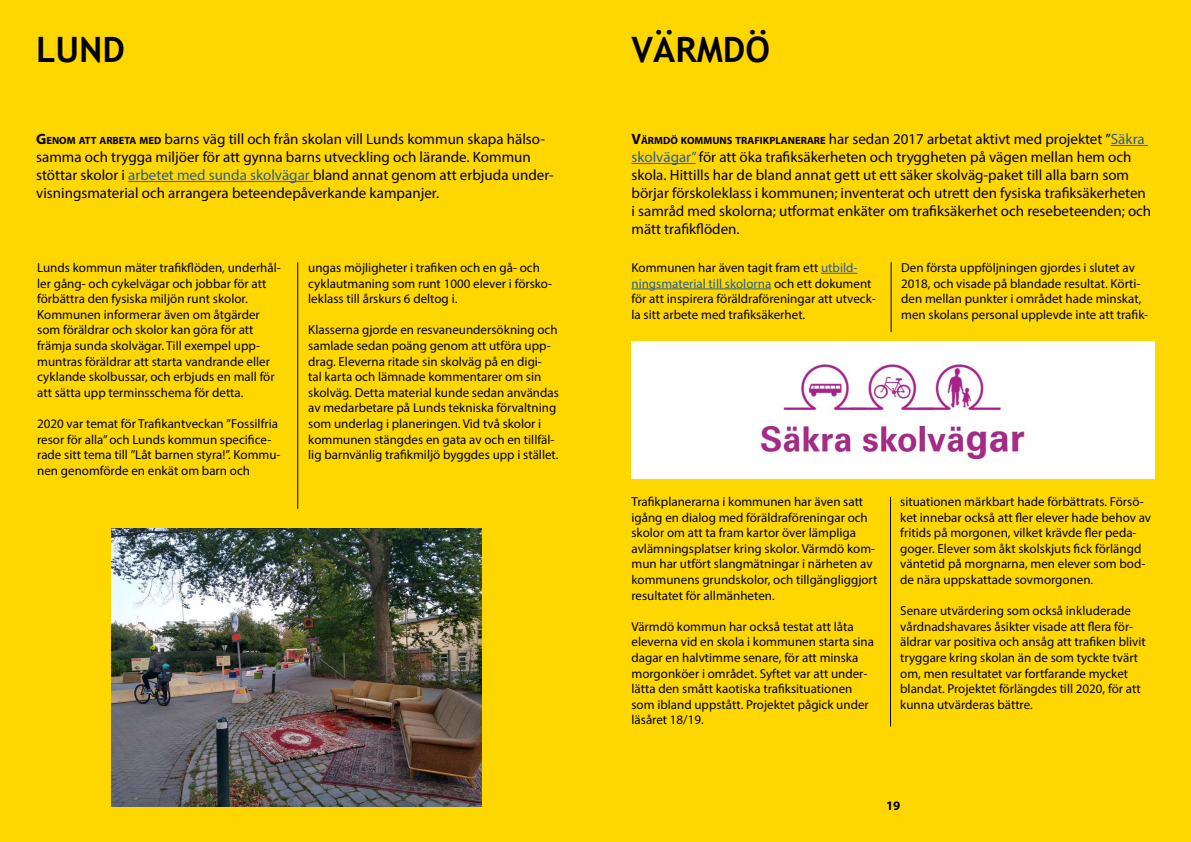
<style>
.page{position:relative;width:1191px;height:842px;background:#fff}
.page>*{position:absolute;margin:0;border:0;box-sizing:border-box;transform-origin:0 0}
.t1{font:700 35px "Trebuchet MS";color:#000}
.t2{font:15px/18px "Myriad Pro";color:#000}
.t3{font:13px/15.6px "Myriad Pro";color:#000}
.t4{font:700 13px "Myriad Pro";color:#000}
.s1{font-weight:700}
.s2{font-weight:700;font-size:10.5px}
.s3{color:#275b9b}
</style>
<div class="page">
<div style="left:0;top:0;width:595px;height:842px;background:#ffd700"></div>
<hr style="left:128px;top:181px;width:185px;height:1px;background:#275b9b">
<div style="left:595px;top:0;width:596px;height:842px;background:#ffd700"></div>
<hr style="left:1110px;top:145px;width:38px;height:1px;background:#275b9b">
<hr style="left:631px;top:163px;width:64px;height:1px;background:#275b9b">
<hr style="left:821px;top:273px;width:36px;height:1px;background:#275b9b">
<hr style="left:631px;top:289px;width:140px;height:1px;background:#275b9b">
<img style="left:111px;top:528px;width:370px;height:278px">
<img style="left:631px;top:342px;width:524px;height:136px">
<hr style="left:297px;top:262px;width:1px;height:247px;background:#000">
<hr style="left:890px;top:497px;width:1px;height:229px;background:#000">
<hr style="left:890px;top:262px;width:1px;height:70px;background:#000">
<h1 class="t1" style="left:36px;top:28px;width:90px">LUND</h1>
<p class="t2" style="left:36px;top:130px;width:519px"><span class="s1">G</span><span class="s2">ENOM ATT ARBETA MED</span> barns väg till och från skolan vill Lunds kommun skapa hälso&shy;samma och trygga miljöer för att gynna barns utveckling och lärande. Kommun stöttar skolor i <span class="s3">arbetet med sunda skolvägar</span> bland annat genom att erbjuda under&shy;visningsmaterial och arrangera beteendepåverkande kampanjer.</p>
<p class="t3" style="left:37px;top:260px;width:245px">Lunds kommun mäter trafikflöden, underhål&shy;ler gång- och cykelvägar och jobbar för att förbättra den fysiska miljön runt skolor.<br>Kommunen informerar även om åtgärder som föräldrar och skolor kan göra för att främja sunda skolvägar. Till exempel upp&shy;muntras föräldrar att starta vandrande eller cyklande skolbussar, och erbjuds en mall för att sätta upp terminsschema för detta.</p>
<p class="t3" style="left:37px;top:416px;width:245px">2020 var temat för Trafikantveckan ”Fossilfria resor för alla” och Lunds kommun specifice&shy;rade sitt tema till ”Låt barnen styra!”. Kommu&shy;nen genomförde en enkät om barn och</p>
<p class="t3" style="left:308px;top:260px;width:245px">ungas möjligheter i trafiken och en gå- och cyklautmaning som runt 1000 elever i försko&shy;leklass till årskurs 6 deltog i.</p>
<p class="t3" style="left:308px;top:322px;width:252px">Klasserna gjorde en resvaneundersökning och samlade sedan poäng genom att utföra upp&shy;drag. Eleverna ritade sin skolväg på en digi-<br>tal karta och lämnade kommentarer om sin skolväg. Detta material kunde sedan användas av medarbetare på Lunds tekniska förvaltning som underlag i planeringen. Vid två skolor i kommunen stängdes en gata av och en tillfäl&shy;lig barnvänlig trafikmiljö byggdes upp i stället.</p>
<h1 class="t1" style="left:631px;top:28px;width:140px">VÄRMDÖ</h1>
<p class="t2" style="left:631px;top:130px;width:521px"><span class="s1">V</span><span class="s2">ÄRMDÖ KOMMUNS TRAFIKPLANERARE</span> har sedan 2017 arbetat aktivt med projektet ”<span class="s3">Säkra skolvägar”</span> för att öka trafiksäkerheten och tryggheten på vägen mellan hem och skola. Hittills har de bland annat gett ut ett säker skolväg-paket till alla barn som börjar förskoleklass i kommunen; inventerat och utrett den fysiska trafiksäkerheten i samråd med skolorna; utformat enkäter om trafiksäkerhet och resebeteenden; och mätt trafikflöden.</p>
<p class="t3" style="left:631px;top:260px;width:246px">Kommunen har även tagit fram ett <span class="s3">utbild&shy;ningsmaterial till skolorna</span> och ett dokument för att inspirera föräldraföreningar att utveck&shy;la sitt arbete med trafiksäkerhet.</p>
<p class="t3" style="left:901px;top:260px;width:248px">Den första uppföljningen gjordes i slutet av 2018, och visade på blandade resultat. Körti&shy;den mellan punkter i området hade minskat, men skolans personal upplevde inte att trafik-</p>
<p class="t3" style="left:631px;top:494px;width:247px">Trafikplanerarna i kommunen har även satt igång en dialog med föräldraföreningar och skolor om att ta fram kartor över lämpliga avlämningsplatser kring skolor. Värmdö kom&shy;mun har utfört slangmätningar i närheten av kommunens grundskolor, och tillgängliggjort resultatet för allmänheten.</p>
<p class="t3" style="left:631px;top:618px;width:244px">Värmdö kommun har också testat att låta eleverna vid en skola i kommunen starta sina dagar en halvtimme senare, för att minska morgonköer i området. Syftet var att under&shy;lätta den smått kaotiska trafiksituationen som ibland uppstått. Projektet pågick under läsåret 18/19.</p>
<p class="t3" style="left:900px;top:494px;width:252px">situationen märkbart hade förbättrats. Försö&shy;ket innebar också att fler elever hade behov av fritids på morgonen, vilket krävde fler peda&shy;goger. Elever som åkt skolskjuts fick förlängd väntetid på morgnarna, men elever som bod&shy;de nära uppskattade sovmorgonen.</p>
<p class="t3" style="left:900px;top:603px;width:247px">Senare utvärdering som också inkluderade vårdnadshavares åsikter visade att flera för&shy;äldrar var positiva och ansåg att trafiken blivit tryggare kring skolan än de som tyckte tvärt om, men resultatet var fortfarande mycket blandat. Projektet förlängdes till 2020, för att kunna utvärderas bättre.</p>
<p class="t4" style="left:886px;top:797px;width:16px">19</p>
</div>
